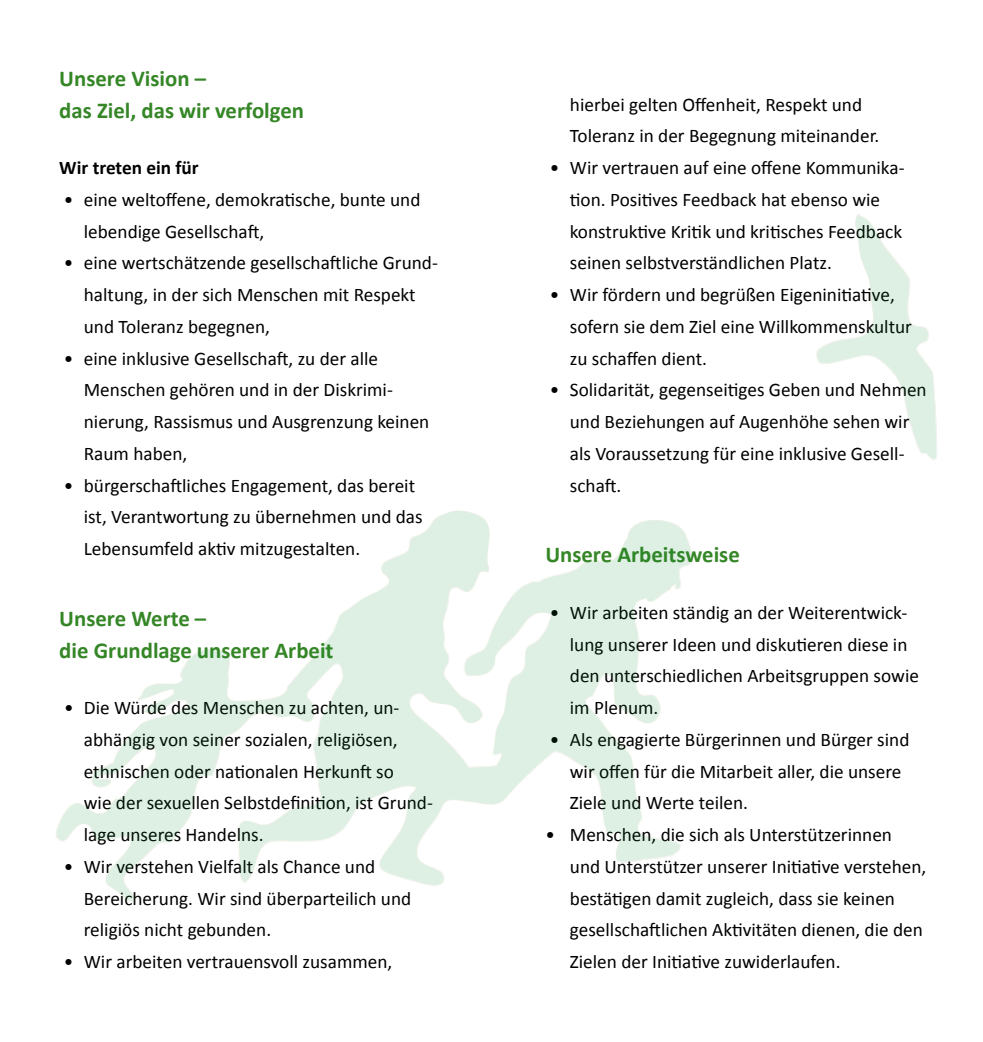
<style>
.page{position:relative;width:983px;height:1042px;background:#fff}
.page>*{position:absolute;margin:0;border:0;box-sizing:border-box;transform-origin:0 0}
.t1{font:700 22.75px/31.7px "Calibri";color:#358626}
.t2{font:19.25px/31.7px "Calibri";color:#000}
.t3{font:700 19.25px "Calibri";color:#000}
</style>
<div class="page">
<img style="left:56px;top:214px;width:881px;height:688px">
<p class="t1" style="left:59px;top:62px;width:246px">Unsere Vision –<br>das Ziel, das wir verfolgen</p>
<p class="t3" style="left:59px;top:155px;width:141px">Wir treten ein für</p>
<p class="t2" style="left:84px;top:184px;width:338px;text-indent:-20px">• eine weltoffene, demokratische, bunte und lebendige Gesellschaft,</p>
<p class="t2" style="left:84px;top:247px;width:355px;text-indent:-20px">• eine wertschätzende gesellschaftliche Grund&shy;haltung, in der sich Menschen mit Respekt und Toleranz begegnen,</p>
<p class="t2" style="left:84px;top:342px;width:347px;text-indent:-20px">• eine inklusive Gesellschaft, zu der alle Menschen gehören und in der Diskrimi&shy;nierung, Rassismus und Ausgrenzung keinen Raum haben,</p>
<p class="t2" style="left:84px;top:469px;width:340px;text-indent:-20px">• bürgerschaftliches Engagement, das bereit ist, Verantwortung zu übernehmen und das<br>Lebensumfeld aktiv mitzugestalten.</p>
<p class="t1" style="left:59px;top:602px;width:276px">Unsere Werte –<br>die Grundlage unserer Arbeit</p>
<p class="t2" style="left:84px;top:692px;width:350px;text-indent:-20px">• Die Würde des Menschen zu achten, un&shy;abhängig von seiner sozialen, religiösen, ethnischen oder nationalen Herkunft so<br>wie der sexuellen Selbstdefinition, ist Grund&shy;lage unseres Handelns.</p>
<p class="t2" style="left:84px;top:850px;width:329px;text-indent:-20px">• Wir verstehen Vielfalt als Chance und<br>Bereicherung. Wir sind überparteilich und religiös nicht gebunden.</p>
<p class="t2" style="left:64px;top:946px;width:330px">• Wir arbeiten vertrauensvoll zusammen,</p>
<p class="t2" style="left:569px;top:88px;width:311px">hierbei gelten Offenheit, Respekt und<br>Toleranz in der Begegnung miteinander.</p>
<p class="t2" style="left:569px;top:152px;width:336px;text-indent:-20px">• Wir vertrauen auf eine offene Kommunika&shy;tion. Positives Feedback hat ebenso wie konstruktive Kritik und kritisches Feedback seinen selbstverständlichen Platz.</p>
<p class="t2" style="left:569px;top:279px;width:343px;text-indent:-20px">• Wir fördern und begrüßen Eigeninitiative, sofern sie dem Ziel eine Willkommenskultur zu schaffen dient.</p>
<p class="t2" style="left:569px;top:374px;width:358px;text-indent:-20px">• Solidarität, gegenseitiges Geben und Nehmen und Beziehungen auf Augenhöhe sehen wir als Voraussetzung für eine inklusive Gesell&shy;schaft.</p>
<p class="t1" style="left:545px;top:539px;width:196px">Unsere Arbeitsweise</p>
<p class="t2" style="left:569px;top:596px;width:350px;text-indent:-20px">• Wir arbeiten ständig an der Weiterentwick&shy;lung unserer Ideen und diskutieren diese in den unterschiedlichen Arbeitsgruppen sowie im Plenum.</p>
<p class="t2" style="left:569px;top:723px;width:341px;text-indent:-20px">• Als engagierte Bürgerinnen und Bürger sind wir offen für die Mitarbeit aller, die unsere<br>Ziele und Werte teilen.</p>
<p class="t2" style="left:569px;top:819px;width:358px;text-indent:-25px">• Menschen, die sich als Unterstützerinnen und Unterstützer unserer Initiative verstehen, bestätigen damit zugleich, dass sie keinen gesellschaftlichen Aktivitäten dienen, die den Zielen der Initiative zuwiderlaufen.</p>
</div>
